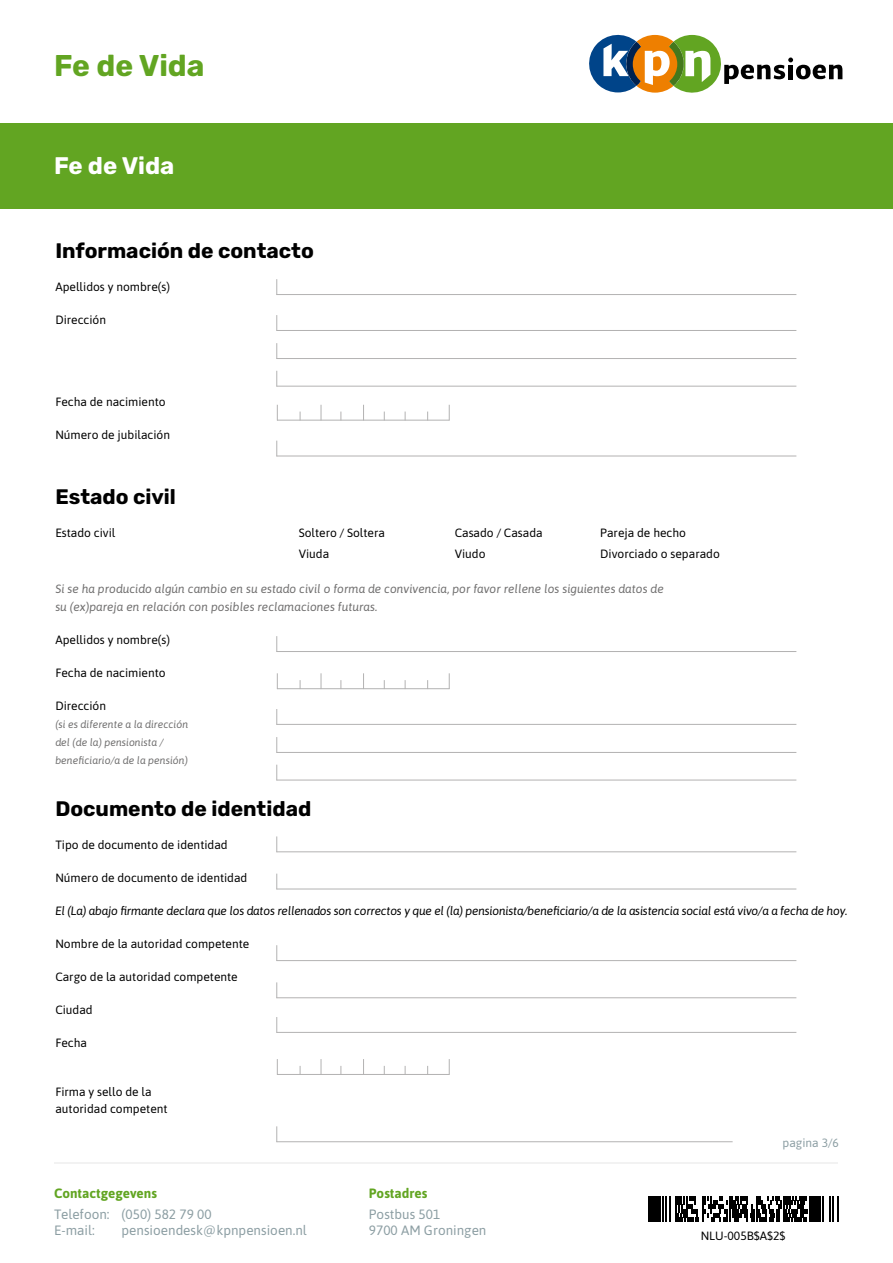
<style>
.page{position:relative;width:893px;height:1263px;background:#fff}
.page>*{position:absolute;margin:0;border:0;box-sizing:border-box;transform-origin:0 0}
.t1{font:700 30px "Rubik";color:#62a522}
.t2{font:700 24px "Rubik";color:#fff}
.t3{font:700 21px "Rubik";color:#000}
.t4{font:13.5px/16.2px "Asap";color:#8c9ea3}
.t5{font:700 13.5px "Asap";color:#62a522}
.t6{font:12px/16.5px "Asap";color:#000}
.t7{font:italic 12px/18px "Asap";color:#706f6f}
.t8{font:italic 12px "Asap";letter-spacing:-.02em;color:#000}
.t9{font:12px "Asap";color:#8c9ea3}
.t10{font:italic 10.5px/18px "Asap";color:#706f6f}
</style>
<div class="page">
<hr style="left:54px;top:1162px;width:784px;height:2px;background:#f2f2f2">
<div style="left:0;top:123px;width:893px;height:86px;background:#62a522"></div>
<svg style="left:589px;top:34px;width:253px;height:59px"></svg>
<hr style="left:276px;top:294px;width:520px;height:1px;background:#b3b2b2">
<svg style="left:276px;top:279px;width:1px;height:16px"></svg>
<hr style="left:276px;top:330px;width:520px;height:1px;background:#b3b2b2">
<svg style="left:276px;top:315px;width:1px;height:16px"></svg>
<hr style="left:276px;top:724px;width:520px;height:1px;background:#b3b2b2">
<svg style="left:276px;top:709px;width:1px;height:16px"></svg>
<hr style="left:276px;top:358px;width:520px;height:1px;background:#b3b2b2">
<svg style="left:276px;top:343px;width:1px;height:16px"></svg>
<hr style="left:276px;top:752px;width:520px;height:1px;background:#b3b2b2">
<svg style="left:276px;top:737px;width:1px;height:16px"></svg>
<hr style="left:276px;top:386px;width:520px;height:1px;background:#b3b2b2">
<svg style="left:276px;top:371px;width:1px;height:15px"></svg>
<hr style="left:276px;top:780px;width:520px;height:1px;background:#b3b2b2">
<svg style="left:276px;top:765px;width:1px;height:15px"></svg>
<hr style="left:276px;top:851px;width:520px;height:1px;background:#b3b2b2">
<svg style="left:276px;top:836px;width:1px;height:16px"></svg>
<hr style="left:276px;top:960px;width:520px;height:1px;background:#b3b2b2">
<svg style="left:276px;top:945px;width:1px;height:16px"></svg>
<hr style="left:276px;top:889px;width:520px;height:1px;background:#b3b2b2">
<svg style="left:276px;top:874px;width:1px;height:15px"></svg>
<hr style="left:276px;top:997px;width:520px;height:1px;background:#b3b2b2">
<svg style="left:276px;top:982px;width:1px;height:16px"></svg>
<hr style="left:276px;top:1032px;width:520px;height:1px;background:#b3b2b2">
<svg style="left:276px;top:1017px;width:1px;height:16px"></svg>
<hr style="left:276px;top:1141px;width:457px;height:1px;background:#b3b2b2">
<svg style="left:276px;top:1126px;width:1px;height:16px"></svg>
<hr style="left:276px;top:651px;width:520px;height:1px;background:#b3b2b2">
<svg style="left:276px;top:636px;width:1px;height:16px"></svg>
<hr style="left:276px;top:456px;width:520px;height:1px;background:#b3b2b2">
<svg style="left:276px;top:441px;width:1px;height:15px"></svg>
<hr style="left:277px;top:420px;width:172px;height:1px;background:#b3b2b2">
<svg style="left:277px;top:405px;width:1px;height:15px"></svg>
<svg style="left:449px;top:405px;width:1px;height:15px"></svg>
<svg style="left:363px;top:405px;width:1px;height:15px"></svg>
<svg style="left:321px;top:405px;width:1px;height:15px"></svg>
<hr style="left:277px;top:688px;width:172px;height:1px;background:#b3b2b2">
<svg style="left:277px;top:673px;width:1px;height:15px"></svg>
<svg style="left:449px;top:673px;width:1px;height:16px"></svg>
<svg style="left:363px;top:673px;width:1px;height:15px"></svg>
<svg style="left:321px;top:673px;width:1px;height:15px"></svg>
<hr style="left:277px;top:1074px;width:172px;height:1px;background:#b3b2b2">
<svg style="left:277px;top:1059px;width:1px;height:15px"></svg>
<svg style="left:449px;top:1059px;width:1px;height:16px"></svg>
<svg style="left:363px;top:1059px;width:1px;height:15px"></svg>
<svg style="left:321px;top:1059px;width:1px;height:15px"></svg>
<svg style="left:648px;top:1196px;width:190px;height:26px"></svg>
<div style="left:648px;top:1196px;width:13px;height:25px;background:#000"></div>
<hr style="left:662px;top:1196px;width:2px;height:25px;background:#000">
<div style="left:810px;top:1196px;width:11px;height:25px;background:#000"></div>
<svg style="left:666px;top:1196px;width:142px;height:25px"></svg>
<svg style="left:823px;top:1196px;width:15px;height:25px"></svg>
<h1 class="t1" style="left:54px;top:48px;width:152px">Fe de Vida</h1>
<h2 class="t2" style="left:54px;top:152px;width:122px">Fe de Vida</h2>
<h3 class="t3" style="left:55px;top:238px;width:260px">Información de contacto</h3>
<p class="t6" style="left:55px;top:278px;width:116px">Apellidos y nombre(s)</p>
<p class="t6" style="left:55px;top:311px;width:52px">Dirección</p>
<p class="t6" style="left:55px;top:393px;width:112px">Fecha de nacimiento</p>
<p class="t6" style="left:55px;top:426px;width:116px">Número de jubilación</p>
<h3 class="t3" style="left:55px;top:485px;width:122px">Estado civil</h3>
<p class="t6" style="left:55px;top:524px;width:62px">Estado civil</p>
<p class="t6" style="left:299px;top:524px;width:88px">Soltero / Soltera</p>
<p class="t6" style="left:455px;top:524px;width:90px">Casado / Casada</p>
<p class="t6" style="left:600px;top:524px;width:87px">Pareja de hecho</p>
<p class="t6" style="left:299px;top:545px;width:32px">Viuda</p>
<p class="t6" style="left:455px;top:545px;width:32px">Viudo</p>
<p class="t6" style="left:600px;top:545px;width:121px">Divorciado o separado</p>
<p class="t7" style="left:55px;top:579px;width:610px">Si se ha producido algún cambio en su estado civil o forma de convivencia, por favor rellene los siguientes datos de su (ex)pareja en relación con posibles reclamaciones futuras.</p>
<p class="t6" style="left:55px;top:631px;width:116px">Apellidos y nombre(s)</p>
<p class="t6" style="left:55px;top:664px;width:112px">Fecha de nacimiento</p>
<p class="t6" style="left:55px;top:697px;width:52px">Dirección</p>
<p class="t10" style="left:55px;top:715px;width:134px">(si es diferente a la dirección del (de la) pensionista / beneficiario/a de la pensión)</p>
<h3 class="t3" style="left:55px;top:796px;width:257px">Documento de identidad</h3>
<p class="t6" style="left:55px;top:836px;width:174px">Tipo de documento de identidad</p>
<p class="t6" style="left:55px;top:869px;width:194px">Número de documento de identidad</p>
<p class="t8" style="left:55px;top:903px;width:794px">El (La) abajo firmante declara que los datos rellenados son correctos y que el (la) pensionista/beneficiario/a de la asistencia social está vivo/a a fecha de hoy.</p>
<p class="t6" style="left:55px;top:935px;width:196px">Nombre de la autoridad competente</p>
<p class="t6" style="left:55px;top:968px;width:184px">Cargo de la autoridad competente</p>
<p class="t6" style="left:55px;top:1001px;width:39px">Ciudad</p>
<p class="t6" style="left:55px;top:1034px;width:33px">Fecha</p>
<p class="t6" style="left:55px;top:1083px;width:114px">Firma y sello de la autoridad competent</p>
<p class="t5" style="left:54px;top:1184px;width:104px">Contactgegevens</p>
<p class="t4" style="left:54px;top:1205px;width:159px">Telefoon: (050) 582 79 00<br>E-mail:</p>
<p class="t4" style="left:122px;top:1221px;width:187px">pensioendesk@kpnpensioen.nl</p>
<p class="t5" style="left:369px;top:1184px;width:60px">Postadres</p>
<p class="t4" style="left:369px;top:1205px;width:119px">Postbus 501<br>9700 AM Groningen</p>
<p class="t9" style="left:782px;top:1134px;width:58px">pagina 3/6</p>
<p class="t6" style="left:701px;top:1227px;width:86px">NLU-005B$A$2$</p>
</div>
